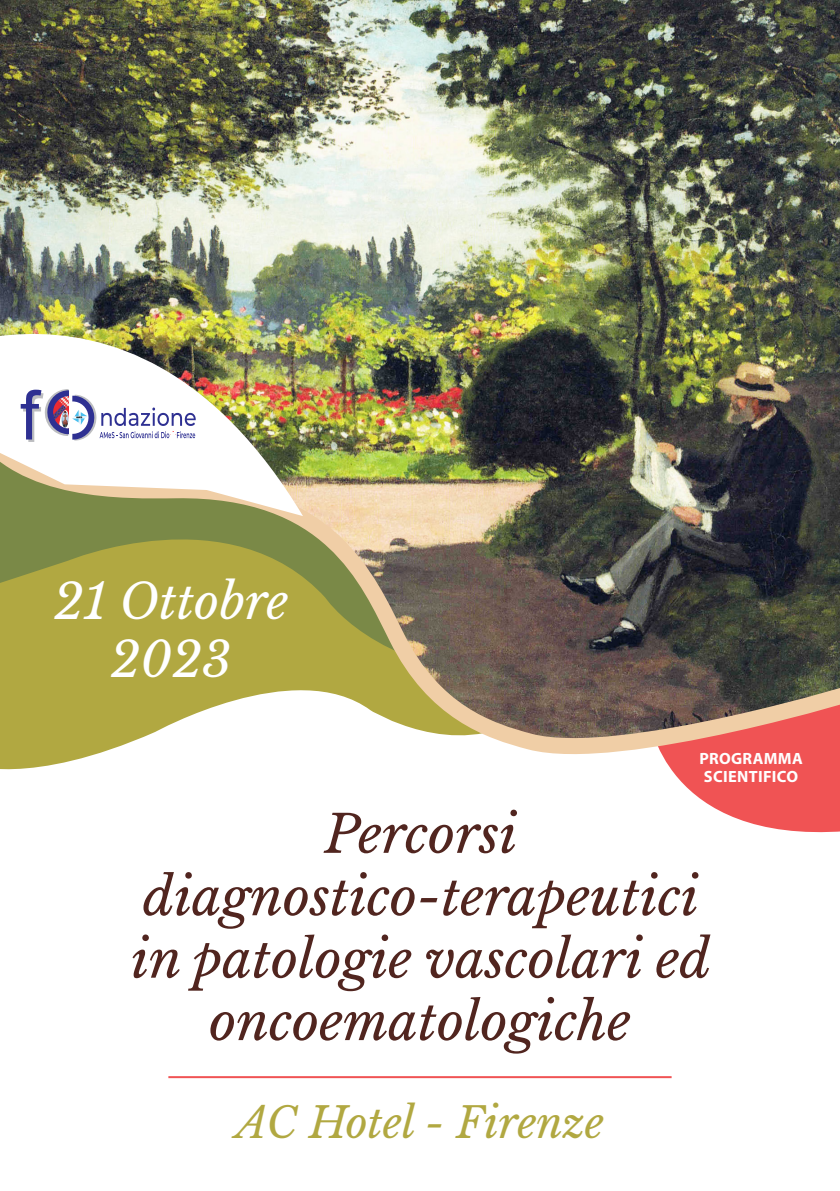
<style>
.page{position:relative;width:840px;height:1191px;background:#fff}
.page>*{position:absolute;margin:0;border:0;box-sizing:border-box;transform-origin:0 0}
.t1{font:italic 52px/62.4px "Libre Baskerville";color:#51251f;text-align:center}
.t2{font:italic 48px/57.6px "Libre Baskerville";color:#fff;text-align:center}
.t3{font:italic 42px "Libre Baskerville";color:#b1a841}
.t4{font:700 16.4px "Myriad Pro";letter-spacing:.02em;color:#fff}
</style>
<div class="page">
<svg style="left:668px;top:765px;width:171px;height:68px"></svg>
<img style="left:0;top:0;width:839px;height:765px">
<hr style="left:168px;top:1076px;width:503px;height:2px;background:#f05354">
<img style="left:0;top:217px;width:303px;height:299px">
<svg style="left:21px;top:388px;width:175px;height:54px"></svg>
<p class="t2" style="left:54px;top:573px;width:236px">21 Ottobre<br>2023</p>
<p class="t4" style="left:699px;top:748px;width:105px">PROGRAMMA</p>
<p class="t4" style="left:703px;top:766px;width:96px">SCIENTIFICO</p>
<p class="t1" style="left:324px;top:803px;width:194px">Percorsi</p>
<p class="t1" style="left:131px;top:865px;width:580px">diagnostico-terapeutici in patologie vascolari ed oncoematologiche</p>
<p class="t3" style="left:236px;top:1097px;width:369px">AC Hotel - Firenze</p>
</div>
